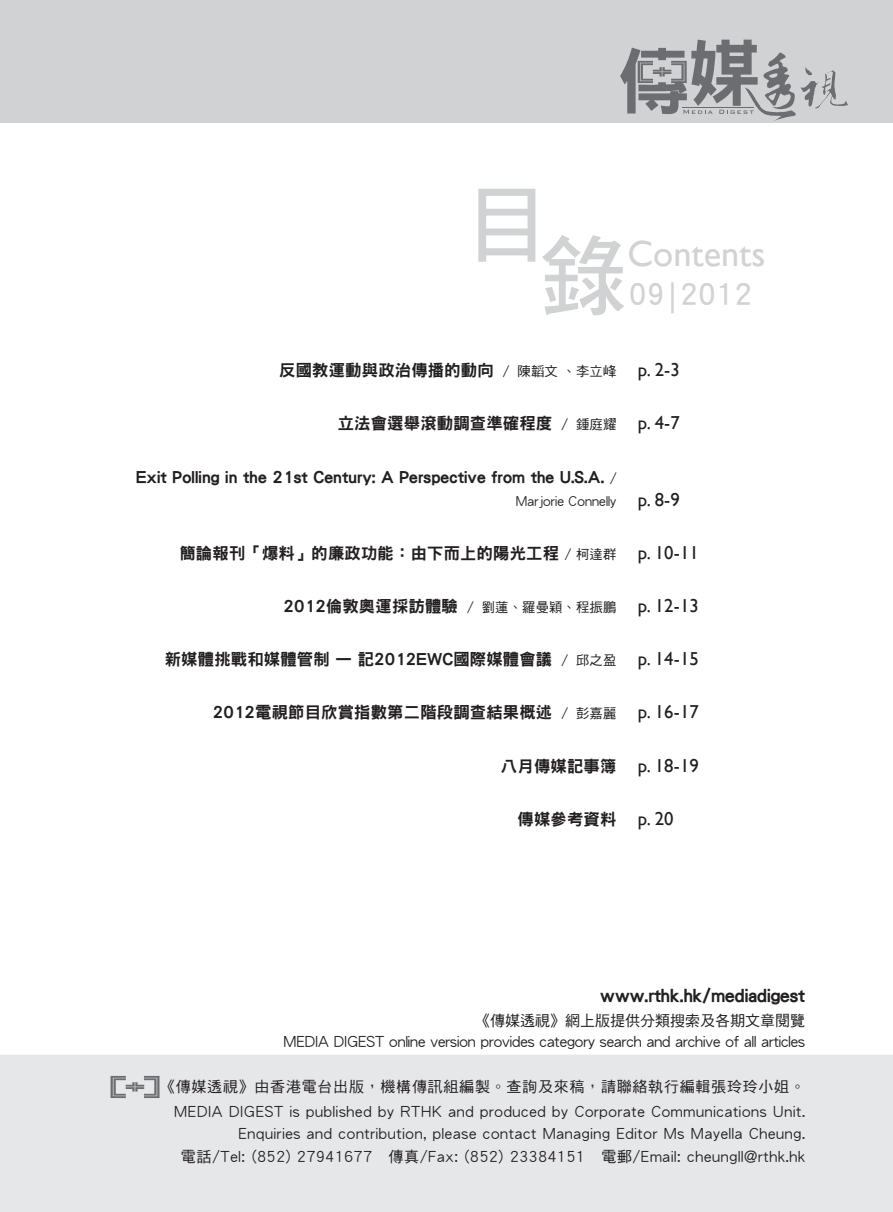
<style>
.page{position:relative;width:893px;height:1212px;background:#fff}
.page>*{position:absolute;margin:0;border:0;box-sizing:border-box;transform-origin:0 0}
.t1{font:87.6px "DF Hei HK W7";color:#d1d2d4}
.t2{font:36.45px "Gill Sans";color:#d1d2d4}
.t3{font:29.7px "DF Hei HK W7";letter-spacing:.01em;color:#d1d2d4}
.t4{font:18px "DF Hei HK W9";color:#231f20}
.t5{font:16.35px "DF Hei HK W9";letter-spacing:.01em;color:#231f20}
.t6{font:15px/24.6px "DF Hei HK W5";letter-spacing:.05em;color:#231f20;text-align:right}
.t7{font:15px/21.5px "DF Hei HK W5";color:#231f20;text-align:right}
.t8{font:13.35px "DF Hei HK W5";letter-spacing:.01em;color:#231f20}
.s1{font-size:30.9px}
.s2{font-family:"DF Hei HK W5";font-size:13.35px}
.s3{font-family:"Gill Sans";font-size:18.75px}
</style>
<div class="page">
<div style="left:0;top:1055px;width:893px;height:157px;background:#e6e7e9"></div>
<div style="left:0;top:0;width:893px;height:122px;background:#d1d2d4"></div>
<svg style="left:620px;top:40px;width:228px;height:81px"></svg>
<hr style="left:682px;top:107px;width:72px;height:1px;background:#6c6d70">
<svg style="left:111px;top:1076px;width:48px;height:22px"></svg>
<h1 class="t1" style="left:463px;top:176px;width:89px">目</h1>
<h1 class="t1" style="left:540px;top:228px;width:89px">錄</h1>
<h2 class="t2" style="left:627px;top:232px;width:139px">Contents</h2>
<h3 class="t3" style="left:629px;top:278px;width:125px">09<span class="s1">|</span>2012</h3>
<p class="t5" style="left:279px;top:362px;width:402px">反國教運動與政治傳播的動向 <span class="s2">∕ 陳韜文 、李立峰</span> <span class="s3">p. 2-3</span></p>
<p class="t5" style="left:338px;top:415px;width:344px">立法會選舉滾動調查準確程度 <span class="s2">∕ 鍾庭耀</span> <span class="s3">p. 4-7</span></p>
<p class="t5" style="left:136px;top:468px;width:482px">Exit Polling in the 21st Century: A Perspective from the U.S.A. <span class="s2">/</span></p>
<p class="t8" style="left:516px;top:494px;width:165px">Marjorie Connelly <span class="s3">p. 8-9</span></p>
<p class="t5" style="left:179px;top:544px;width:521px">簡論報刊「爆料」的廉政功能：由下而上的陽光工程 <span class="s2">/ 柯達群</span> <span class="s3">p. 10-11</span></p>
<p class="t5" style="left:284px;top:597px;width:417px">2012倫敦奧運採訪體驗 <span class="s2">∕ 劉蓮、羅曼穎、程振鵬</span> <span class="s3">p. 12-13</span></p>
<p class="t5" style="left:165px;top:650px;width:536px">新媒體挑戰和媒體管制 — 記2012EWC國際媒體會議 <span class="s2">∕ 邱之盈</span> <span class="s3">p. 14-15</span></p>
<p class="t5" style="left:213px;top:703px;width:488px">2012電視節目欣賞指數第二階段調查結果概述 <span class="s2">∕ 彭嘉麗</span> <span class="s3">p. 16-17</span></p>
<p class="t5" style="left:501px;top:757px;width:199px">八月傳媒記事簿 <span class="s3">p. 18-19</span></p>
<p class="t5" style="left:517px;top:810px;width:158px">傳媒參考資料 <span class="s3">p. 20</span></p>
<p class="t4" style="left:600px;top:985px;width:206px">www.rthk.hk/mediadigest</p>
<p class="t7" style="left:283px;top:1009px;width:523px">《傳媒透視》網上版提供分類搜索及各期文章閱覽<br>MEDIA DIGEST online version provides category search and archive of all articles</p>
<p class="t6" style="left:160px;top:1074px;width:646px">《傳媒透視》由香港電台出版，機構傳訊組編製。查詢及來稿，請聯絡執行編輯張玲玲小姐。<br>MEDIA DIGEST is published by RTHK and produced by Corporate Communications Unit.</p>
<p class="t6" style="left:181px;top:1122px;width:626px;line-height:22.5px">Enquiries and contribution, please contact Managing Editor Ms Mayella Cheung.<br>電話/Tel: (852) 27941677　傳真/Fax: (852) 23384151　電郵/Email: cheungll@rthk.hk</p>
</div>
